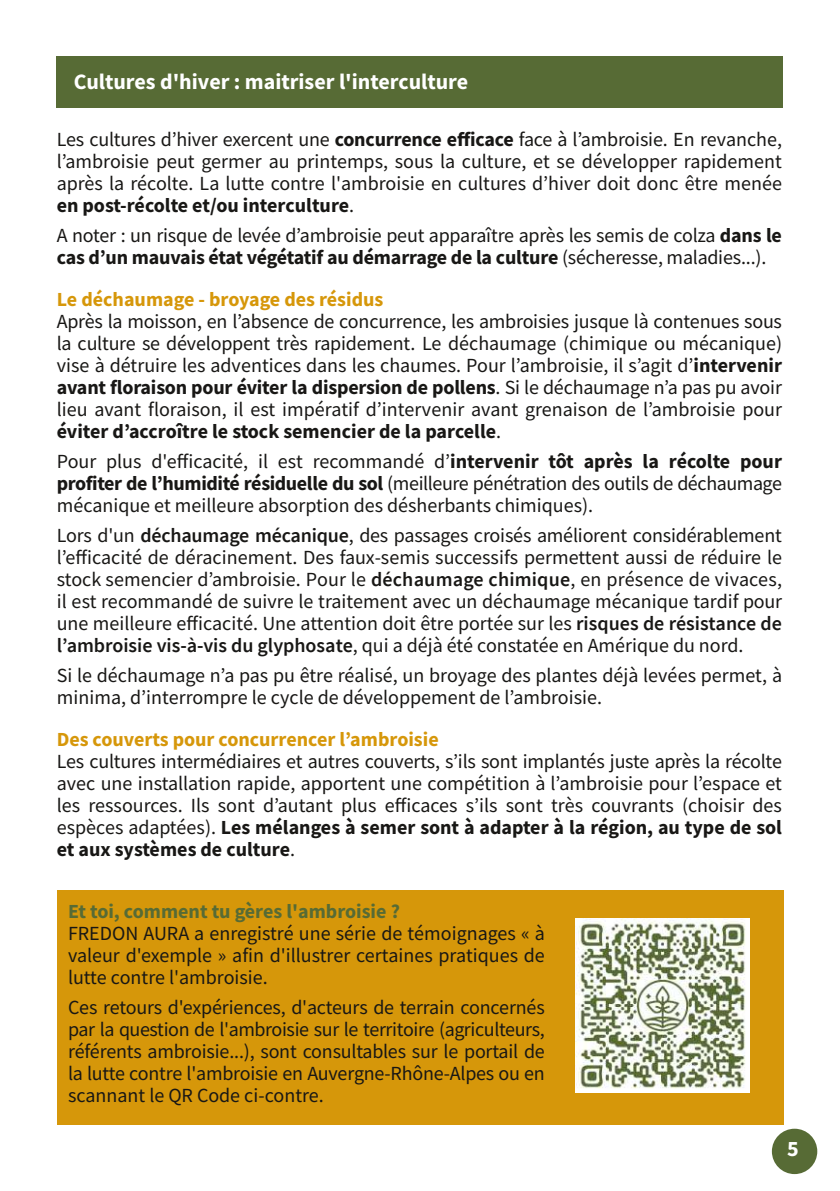
<style>
.page{position:relative;width:840px;height:1191px;background:#fff}
.page>*{position:absolute;margin:0;border:0;box-sizing:border-box;transform-origin:0 0}
.t1{font:700 22px "Source Sans Pro";letter-spacing:-.005em;color:#fff}
.t2{font:20px/22px "Source Sans Pro";letter-spacing:-.005em;color:#181715;text-align:justify}
.t3{font:700 20px "Source Sans Pro";color:#d6970a}
.t4{font:700 20px "Source Sans Pro";letter-spacing:-.005em;color:#576b35}
.s1{font-weight:700}
.s2{font-weight:600}
</style>
<div class="page">
<div style="left:57px;top:57px;width:725px;height:51px;background:#576b35"></div>
<div style="left:771px;top:1128px;width:45px;height:46px;background:#576b35;border-radius:50%"></div>
<div style="left:57px;top:890px;width:725px;height:235px;background:#d6970a"></div>
<img style="left:575px;top:918px;width:174px;height:174px">
<p class="t1" style="left:74px;top:67px;width:395px">Cultures d'hiver : maitriser l'interculture</p>
<p class="t2" style="left:57px;top:128px;width:726px">Les cultures d’hiver exercent une <span class="s1">concurrence efficace</span> face à l’ambroisie. En revanche, l’ambroisie peut germer au printemps, sous la culture, et se développer rapidement après la récolte. La lutte contre l'ambroisie en cultures d’hiver doit donc être menée <span class="s1">en post‑récolte et/ou interculture</span>.</p>
<p class="t2" style="left:57px;top:224px;width:726px">A noter : un risque de levée d’ambroisie peut apparaître après les semis de colza <span class="s1">dans le cas d’un mauvais état végétatif au démarrage de la culture</span> (sécheresse, maladies...).</p>
<p class="t3" style="left:57px;top:286px;width:328px">Le déchaumage ‑ broyage des résidus</p>
<p class="t2" style="left:57px;top:310px;width:726px">Après la moisson, en l’absence de concurrence, les ambroisies jusque là contenues sous la culture se développent très rapidement. Le déchaumage (chimique ou mécanique) vise à détruire les adventices dans les chaumes. Pour l’ambroisie, il s’agit d’<span class="s1">intervenir avant floraison pour éviter la dispersion de pollens</span>. Si le déchaumage n’a pas pu avoir lieu avant floraison, il est impératif d’intervenir avant grenaison de l’ambroisie pour <span class="s1">éviter d’accroître le stock semencier de la parcelle</span>.</p>
<p class="t2" style="left:57px;top:450px;width:726px">Pour plus d'efficacité, il est recommandé d’<span class="s1">intervenir tôt après la récolte pour profiter de l’humidité résiduelle du sol</span> (meilleure pénétration des outils de déchaumage mécanique et meilleure absorption des désherbants chimiques).</p>
<p class="t2" style="left:57px;top:524px;width:726px">Lors d'un <span class="s2">déchaumage mécanique</span>, des passages croisés améliorent considérablement l’efficacité de déracinement. Des faux‑semis successifs permettent aussi de réduire le stock semencier d’ambroisie. Pour le <span class="s2">déchaumage chimique</span>, en présence de vivaces, il est recommandé de suivre le traitement avec un déchaumage mécanique tardif pour une meilleure efficacité. Une attention doit être portée sur les <span class="s2">risques de résistance de l’ambroisie vis-à-vis du glyphosate</span>, qui a déjà été constatée en Amérique du nord.</p>
<p class="t2" style="left:57px;top:664px;width:726px">Si le déchaumage n’a pas pu être réalisé, un broyage des plantes déjà levées permet, à minima, d’interrompre le cycle de développement de l’ambroisie.</p>
<p class="t3" style="left:57px;top:726px;width:383px">Des couverts pour concurrencer l’ambroisie</p>
<p class="t2" style="left:57px;top:750px;width:726px">Les cultures intermédiaires et autres couverts, s’ils sont implantés juste après la récolte avec une installation rapide, apportent une compétition à l’ambroisie pour l’espace et les ressources. Ils sont d’autant plus efficaces s’ils sont très couvrants (choisir des espèces adaptées). <span class="s1">Les mélanges à semer sont à adapter à la région, au type de sol et aux systèmes de culture</span>.</p>
<p class="t4" style="left:68px;top:898px;width:333px">Et toi, comment tu gères l'ambroisie ?</p>
<p class="t2" style="left:68px;top:921px;width:478px">FREDON AURA a enregistré une série de témoignages « à valeur d'exemple » afin d'illustrer certaines pratiques de lutte contre l'ambroisie.</p>
<p class="t2" style="left:68px;top:995px;width:478px">Ces retours d'expériences, d'acteurs de terrain concernés par la question de l'ambroisie sur le territoire (agriculteurs, référents ambroisie...), sont consultables sur le portail de la lutte contre l'ambroisie en Auvergne‑Rhône‑Alpes ou en scannant le QR Code ci‑contre.</p>
<p class="t1" style="left:786px;top:1134px;width:13px">5</p>
</div>
